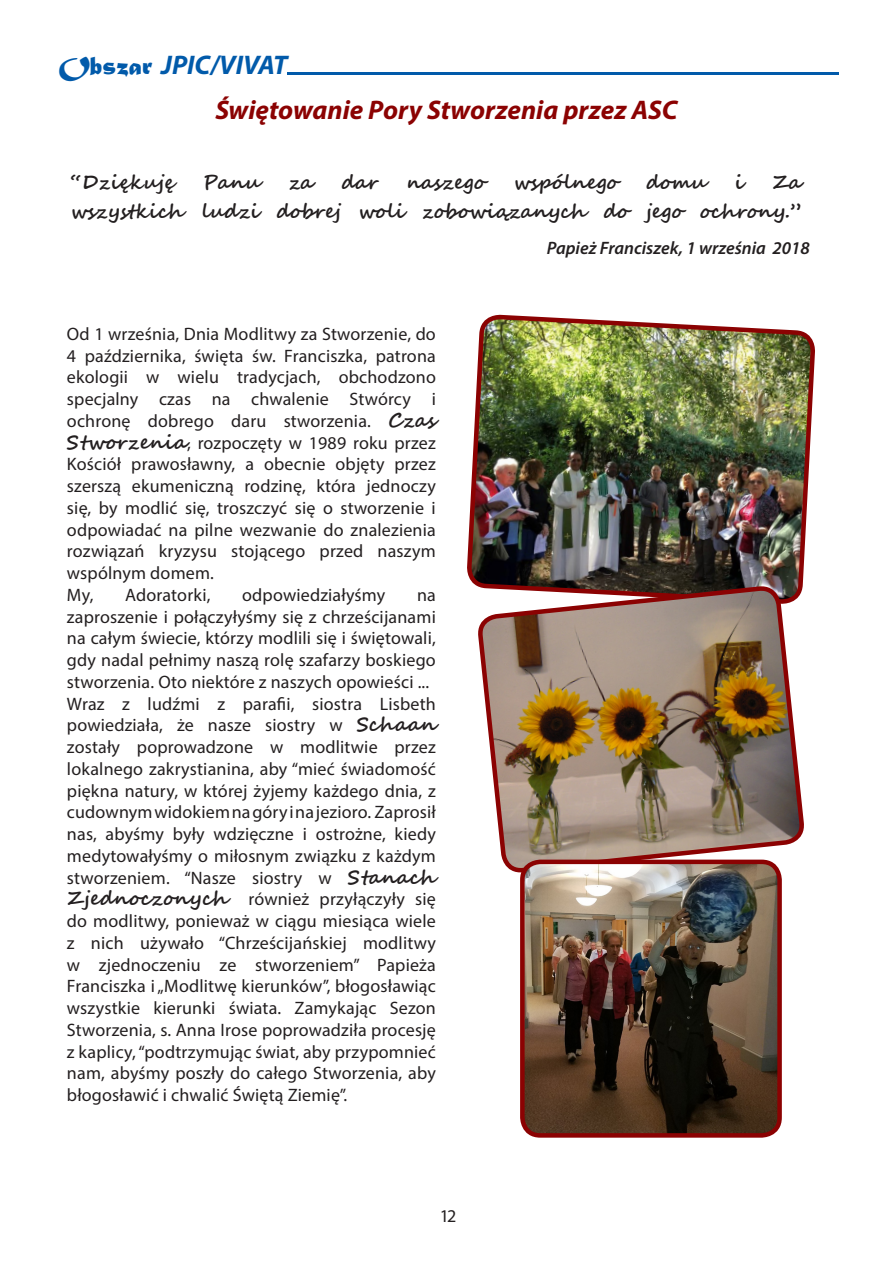
<style>
.page{position:relative;width:893px;height:1263px;background:#fff}
.page>*{position:absolute;margin:0;border:0;box-sizing:border-box;transform-origin:0 0}
.t1{font:italic 700 27px "Myriad Pro";color:#8b0202}
.t2{font:italic 700 27px "Myriad Pro";color:#015aaa}
.t3{font:700 19.5px/28.5px "Segoe Script";color:#231f20;text-align:right}
.t4{font:18px/21.8px "Myriad Pro";letter-spacing:.01em;color:#231f20;text-align:justify}
.t5{font:italic 600 18px "Myriad Pro";color:#231f20}
.s1{font-family:"Matura MT Script Capitals";font-weight:400;font-style:normal}
.s2{font-family:"Segoe Script";font-weight:700;font-size:19.5px}
</style>
<div class="page">
<img style="left:467px;top:314px;width:348px;height:329px">
<img style="left:479px;top:519px;width:324px;height:355px">
<img style="left:522px;top:862px;width:258px;height:271px">
<div style="left:520px;top:860px;width:262px;height:278px;border:4px solid #8b0202;border-radius:18px"></div>
<hr style="left:287px;top:72px;width:552px;height:3px;background:#015aaa">
<p class="t2" style="left:59px;top:48px;width:230px"><span class="s1">Obszar</span> JPIC/VIVAT</p>
<p class="t1" style="left:215px;top:92px;width:464px">Świętowanie Pory Stworzenia przez ASC</p>
<p class="t3" style="left:70px;top:169px;width:106px">“Dziękuję</p>
<p class="t3" style="left:203px;top:169px;width:59px">Panu</p>
<p class="t3" style="left:288px;top:169px;width:26px">za</p>
<p class="t3" style="left:341px;top:169px;width:38px">dar</p>
<p class="t3" style="left:406px;top:169px;width:80px">naszego</p>
<p class="t3" style="left:513px;top:169px;width:106px">wspólnego</p>
<p class="t3" style="left:646px;top:169px;width:61px">domu</p>
<p class="t3" style="left:734px;top:169px;width:11px">i</p>
<p class="t3" style="left:70px;top:169px;width:732px">Za<br>wszystkich ludzi dobrej woli zobowiązanych do jego ochrony.”</p>
<p class="t5" style="left:547px;top:237px;width:265px">Papież Franciszek, 1 września 2018</p>
<p class="t4" style="left:67px;top:323px;width:370px">Od 1 września, Dnia Modlitwy za Stworzenie, do 4 października, święta św. Franciszka, patrona ekologii w wielu tradycjach, obchodzono specjalny czas na chwalenie Stwórcy i ochronę dobrego daru stworzenia. <span class="s2">Czas Stworzenia</span>, rozpoczęty w 1989 roku przez Kościół prawosławny, a obecnie objęty przez szerszą ekumeniczną rodzinę, która jednoczy się, by modlić się, troszczyć się o stworzenie i odpowiadać na pilne wezwanie do znalezienia rozwiązań kryzysu stojącego przed naszym wspólnym domem.</p>
<p class="t4" style="left:67px;top:584px;width:28px">My,</p>
<p class="t4" style="left:125px;top:584px;width:87px">Adoratorki,</p>
<p class="t4" style="left:242px;top:584px;width:145px">odpowiedziałyśmy</p>
<p class="t4" style="left:67px;top:584px;width:370px;text-indent:350px">na zaproszenie i połączyłyśmy się z chrześcijanami na całym świecie, którzy modlili się i świętowali, gdy nadal pełnimy naszą rolę szafarzy boskiego stworzenia. Oto niektóre z naszych opowieści ...</p>
<p class="t4" style="left:67px;top:692px;width:370px">Wraz z ludźmi z parafii, siostra Lisbeth powiedziała, że nasze siostry w <span class="s2">Schaan </span>zostały poprowadzone w modlitwie przez lokalnego zakrystianina, aby “mieć świadomość piękna natury, w której żyjemy każdego dnia, z cudownym widokiem na góry i na jezioro. Zaprosił nas, abyśmy były wdzięczne i ostrożne, kiedy medytowałyśmy o miłosnym związku z każdym stworzeniem. “Nasze siostry w <span class="s2">Stanach Zjednoczonych</span> również przyłączyły się do modlitwy, ponieważ w ciągu miesiąca wiele z nich używało “Chrześcijańskiej modlitwy w zjednoczeniu ze stworzeniem” Papieża Franciszka i „Modlitwę kierunków”, błogosławiąc wszystkie kierunki świata. Zamykając Sezon Stworzenia, s. Anna Irose poprowadziła procesję z kaplicy, “podtrzymując świat, aby przypomnieć nam, abyśmy poszły do całego Stworzenia, aby błogosławić i chwalić Świętą Ziemię”.</p>
<p class="t4" style="left:440px;top:1205px;width:18px">12</p>
</div>
